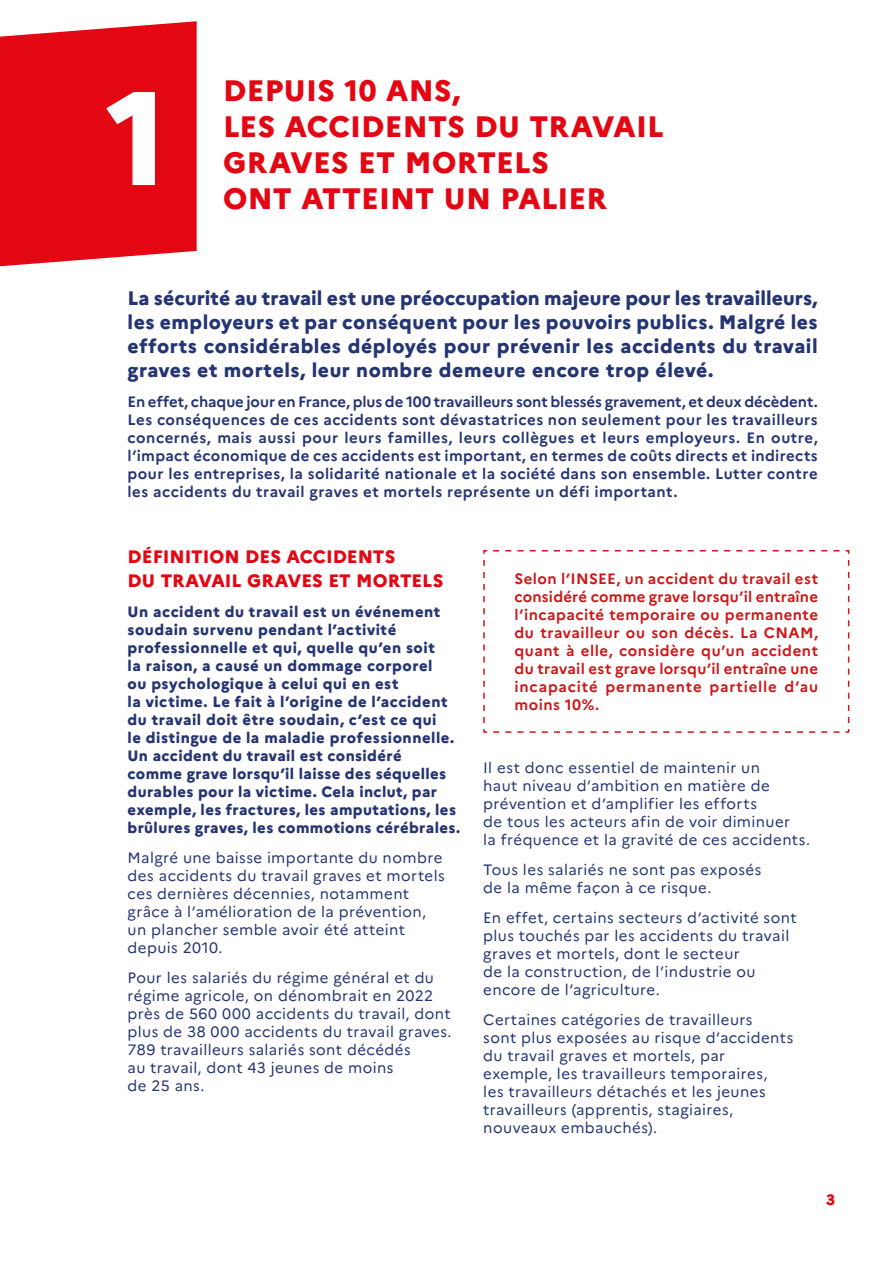
<style>
.page{position:relative;width:893px;height:1263px;background:#fff}
.page>*{position:absolute;margin:0;border:0;box-sizing:border-box;transform-origin:0 0}
.t1{font:800 132.9px "Marianne";color:#fff}
.t2{font:800 29.55px/36px "Marianne";letter-spacing:.01em;color:#e30613}
.t3{font:800 19.5px/24px "Marianne";letter-spacing:.025em;color:#253473;text-align:justify}
.t4{font:800 18px/24px "Marianne";letter-spacing:.005em;color:#e30613}
.t5{font:15px/18px "Marianne";letter-spacing:.025em;color:#253473}
.t6{font:700 15px/18px "Marianne";letter-spacing:.03em;color:#253473;text-align:justify}
.t7{font:800 15px/18px "Marianne";letter-spacing:.03em;color:#253473}
.t8{font:700 15px/18px "Marianne";letter-spacing:.05em;color:#cd1719;text-align:justify}
.t9{font:800 15px "Marianne";color:#e30613}
</style>
<div class="page">
<svg style="left:0;top:21px;width:197px;height:245px;background:#e41622"></svg>
<svg style="left:483px;top:550px;width:367px;height:183px"></svg>
<h1 class="t1" style="left:106px;top:35px;width:63px">1</h1>
<h2 class="t2" style="left:223px;top:70px;width:442px">DEPUIS 10 ANS,<br>LES ACCIDENTS DU TRAVAIL<br>GRAVES ET MORTELS</h2>
<h2 class="t2" style="left:223px;top:178px;width:385px">ONT ATTEINT UN PALIER</h2>
<p class="t3" style="left:128px;top:285px;width:692px">La sécurité au travail est une préoccupation majeure pour les travailleurs, les employeurs et par conséquent pour les pouvoirs publics. Malgré les efforts considérables déployés pour prévenir les accidents du travail graves et mortels, leur nombre demeure encore trop élevé.</p>
<p class="t6" style="left:128px;top:392px;width:692px">En effet, chaque jour en France, plus de 100 travailleurs sont blessés gravement, et deux décèdent.<br>Les conséquences de ces accidents sont dévastatrices non seulement pour les travailleurs concernés, mais aussi pour leurs familles, leurs collègues et leurs employeurs. En outre, l’impact économique de ces accidents est important, en termes de coûts directs et indirects pour les entreprises, la solidarité nationale et la société dans son ensemble. Lutter contre les accidents du travail graves et mortels représente un défi important.</p>
<p class="t4" style="left:128px;top:543px;width:317px">DÉFINITION DES ACCIDENTS<br>DU TRAVAIL GRAVES ET MORTELS</p>
<p class="t7" style="left:128px;top:602px;width:334px">Un accident du travail est un événement soudain survenu pendant l’activité professionnelle et qui, quelle qu’en soit<br>la raison, a causé un dommage corporel<br>ou psychologique à celui qui en est<br>la victime. Le fait à l’origine de l’accident du travail doit être soudain, c’est ce qui<br>le distingue de la maladie professionnelle.<br>Un accident du travail est considéré<br>comme grave lorsqu’il laisse des séquelles durables pour la victime. Cela inclut, par exemple, les fractures, les amputations, les brûlures graves, les commotions cérébrales.</p>
<p class="t5" style="left:128px;top:848px;width:319px">Malgré une baisse importante du nombre des accidents du travail graves et mortels ces dernières décennies, notamment grâce à l’amélioration de la prévention, un plancher semble avoir été atteint depuis 2010.</p>
<p class="t5" style="left:128px;top:968px;width:326px">Pour les salariés du régime général et du régime agricole, on dénombrait en 2022 près de 560 000 accidents du travail, dont plus de 38 000 accidents du travail graves.<br>789 travailleurs salariés sont décédés<br>au travail, dont 43 jeunes de moins<br>de 25 ans.</p>
<p class="t8" style="left:515px;top:568px;width:305px">Selon l’INSEE, un accident du travail est considéré comme grave lorsqu’il entraîne l’incapacité temporaire ou permanente du travailleur ou son décès. La CNAM, quant à elle, considère qu’un accident du travail est grave lorsqu’il entraîne une incapacité permanente partielle d’au moins 10%.</p>
<p class="t5" style="left:483px;top:758px;width:328px">Il est donc essentiel de maintenir un<br>haut niveau d’ambition en matière de prévention et d’amplifier les efforts<br>de tous les acteurs afin de voir diminuer<br>la fréquence et la gravité de ces accidents.</p>
<p class="t5" style="left:483px;top:860px;width:280px">Tous les salariés ne sont pas exposés de la même façon à ce risque.</p>
<p class="t5" style="left:483px;top:908px;width:315px">En effet, certains secteurs d’activité sont plus touchés par les accidents du travail graves et mortels, dont le secteur<br>de la construction, de l’industrie ou encore de l’agriculture.</p>
<p class="t5" style="left:483px;top:1010px;width:312px">Certaines catégories de travailleurs<br>sont plus exposées au risque d’accidents du travail graves et mortels, par exemple, les travailleurs temporaires,<br>les travailleurs détachés et les jeunes travailleurs (apprentis, stagiaires, nouveaux embauchés).</p>
<p class="t9" style="left:826px;top:1188px;width:10px">3</p>
</div>
